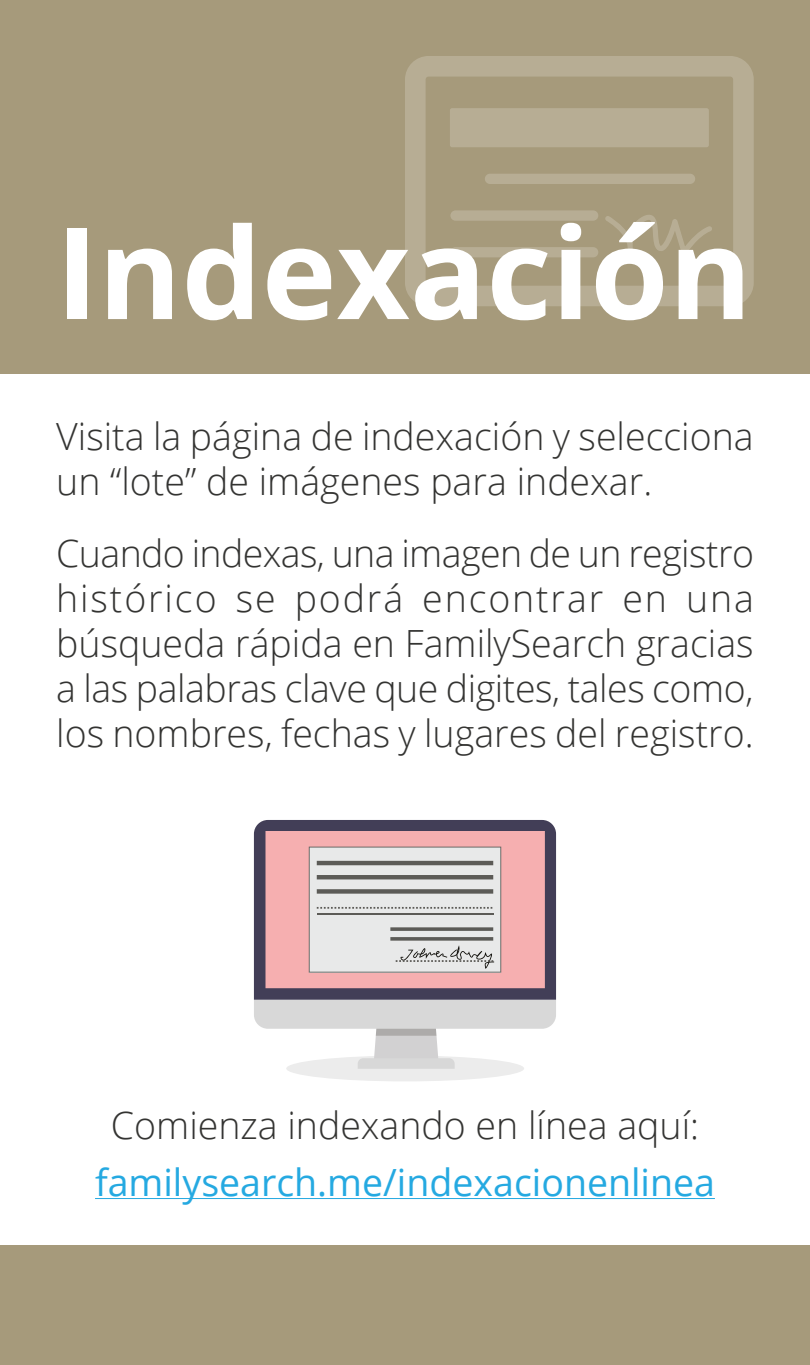
<style>
.page{position:relative;width:810px;height:1365px;background:#fff}
.page>*{position:absolute;margin:0;border:0;box-sizing:border-box;transform-origin:0 0}
.t1{font:700 126.75px "Open Sans";color:#fff}
.Cuerpo_texto{font:300 37.5px/45px "Open Sans";color:#343432}
.Cuerpo_texto-2{font:37.5px "Open Sans";color:#25a9e1}
</style>
<div class="page">
<div style="left:0;top:0;width:810px;height:374px;background:#a69a7b"></div>
<div style="left:0;top:1245px;width:810px;height:120px;background:#a69a7b"></div>
<svg style="left:405px;top:56px;width:349px;height:250px"></svg>
<div style="left:450px;top:108px;width:259px;height:39px;background:#b7ad94;border-radius:2px"></div>
<div style="left:485px;top:174px;width:210px;height:10px;background:#b7ad94;border-radius:5px"></div>
<div style="left:450px;top:210px;width:148px;height:11px;background:#b7ad94;border-radius:5px"></div>
<div style="left:450px;top:247px;width:148px;height:10px;background:#b7ad94;border-radius:5px"></div>
<svg style="left:605px;top:214px;width:107px;height:41px"></svg>
<div style="left:286px;top:1056px;width:238px;height:25px;background:#ececec;border-radius:50%"></div>
<svg style="left:254px;top:1000px;width:302px;height:69px"></svg>
<svg style="left:254px;top:820px;width:302px;height:180px;background:#47425a"></svg>
<svg style="left:266px;top:831px;width:279px;height:157px;background:#dfc0c0"></svg>
<hr style="left:95px;top:1198px;width:620px;height:1px;background:#25a9e1">
<p class="t1" style="left:56px;top:184px;width:697px">Indexación</p>
<p class="Cuerpo_texto" style="left:56px;top:413px;width:699px">Visita la página de indexación y selecciona un “lote” de imágenes para indexar.</p>
<p class="Cuerpo_texto" style="left:56px;top:530px;width:699px;text-align:justify">Cuando indexas, una imagen de un registro histórico se podrá encontrar en una búsqueda rápida en FamilySearch gracias a las palabras clave que digites, tales como, los nombres, fechas y lugares del registro.</p>
<p class="Cuerpo_texto" style="left:111px;top:1102px;width:590px">Comienza indexando en línea aquí:</p>
<p class="Cuerpo_texto-2" style="left:95px;top:1156px;width:621px">familysearch.me/indexacionenlinea</p>
</div>
